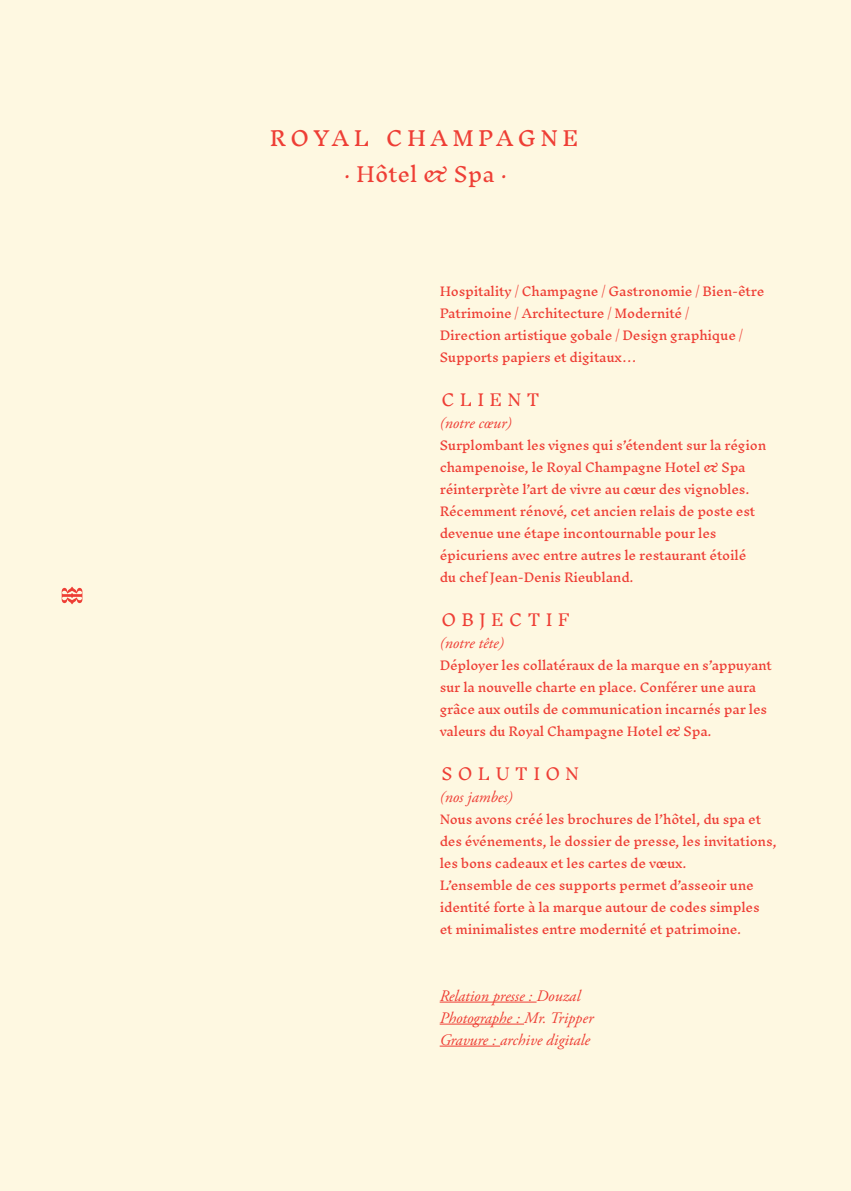
<style>
.page{position:relative;width:851px;height:1191px;background:#fff}
.page>*{position:absolute;margin:0;border:0;box-sizing:border-box;transform-origin:0 0}
.t1{font:20px "Inknut Antiqua";letter-spacing:.22em;color:#ee3e35}
.t2{font:300 20px "Inknut Antiqua";color:#ee3e35}
.t3{font:italic 16px "Adobe Garamond Pro";color:#ee3e35}
.t4{font:300 16px "Inknut Antiqua";letter-spacing:.32em;color:#ee3e35}
.t5{font:12px/22px "Inknut Antiqua";letter-spacing:-.02em;color:#ee3e35}
</style>
<div class="page">
<div style="left:0;top:0;width:850px;height:1191px;background:#fef8e1"></div>
<svg style="left:62px;top:587px;width:20px;height:17px"></svg>
<hr style="left:439px;top:1001px;width:97px;height:1px;background:#ee3e35">
<hr style="left:439px;top:1023px;width:85px;height:1px;background:#ee3e35">
<hr style="left:439px;top:1045px;width:61px;height:1px;background:#ee3e35">
<p class="t1" style="left:270px;top:128px;width:310px">ROYAL CHAMPAGNE</p>
<p class="t2" style="left:343px;top:163px;width:165px">· Hôtel &amp; Spa ·</p>
<p class="t5" style="left:439px;top:281px;width:326px">Hospitality / Champagne / Gastronomie / Bien-être</p>
<p class="t5" style="left:439px;top:303px;width:251px">Patrimoine / Architecture / Modernité /</p>
<p class="t5" style="left:439px;top:325px;width:305px">Direction artistique gobale / Design graphique /</p>
<p class="t5" style="left:439px;top:347px;width:199px">Supports papiers et digitaux…</p>
<p class="t4" style="left:441px;top:391px;width:100px">CLIENT</p>
<p class="t3" style="left:439px;top:413px;width:74px">(notre cœur)</p>
<p class="t5" style="left:439px;top:435px;width:328px">Surplombant les vignes qui s’étendent sur la région champenoise, le Royal Champagne Hotel &amp; Spa réinterprète l’art de vivre au cœur des vignobles.<br>Récemment rénové, cet ancien relais de poste est devenue une étape incontournable pour les épicuriens avec entre autres le restaurant étoilé<br>du chef Jean-Denis Rieubland.</p>
<p class="t4" style="left:441px;top:611px;width:130px">OBJECTIF</p>
<p class="t3" style="left:439px;top:633px;width:66px">(notre tête)</p>
<p class="t5" style="left:439px;top:655px;width:334px">Déployer les collatéraux de la marque en s’appuyant sur la nouvelle charte en place. Conférer une aura grâce aux outils de communication incarnés par les valeurs du Royal Champagne Hotel &amp; Spa.</p>
<p class="t4" style="left:441px;top:765px;width:139px">SOLUTION</p>
<p class="t3" style="left:439px;top:787px;width:75px">(nos jambes)</p>
<p class="t5" style="left:439px;top:809px;width:339px">Nous avons créé les brochures de l’hôtel, du spa et des événements, le dossier de presse, les invitations, les bons cadeaux et les cartes de vœux.</p>
<p class="t5" style="left:439px;top:875px;width:321px">L’ensemble de ces supports permet d’asseoir une identité forte à la marque autour de codes simples et minimalistes entre modernité et patrimoine.</p>
<p class="t3" style="left:439px;top:985px;width:142px">Relation presse : Douzal</p>
<p class="t3" style="left:439px;top:1007px;width:155px">Photographe : Mr. Tripper</p>
<p class="t3" style="left:439px;top:1029px;width:152px">Gravure : archive digitale</p>
</div>
